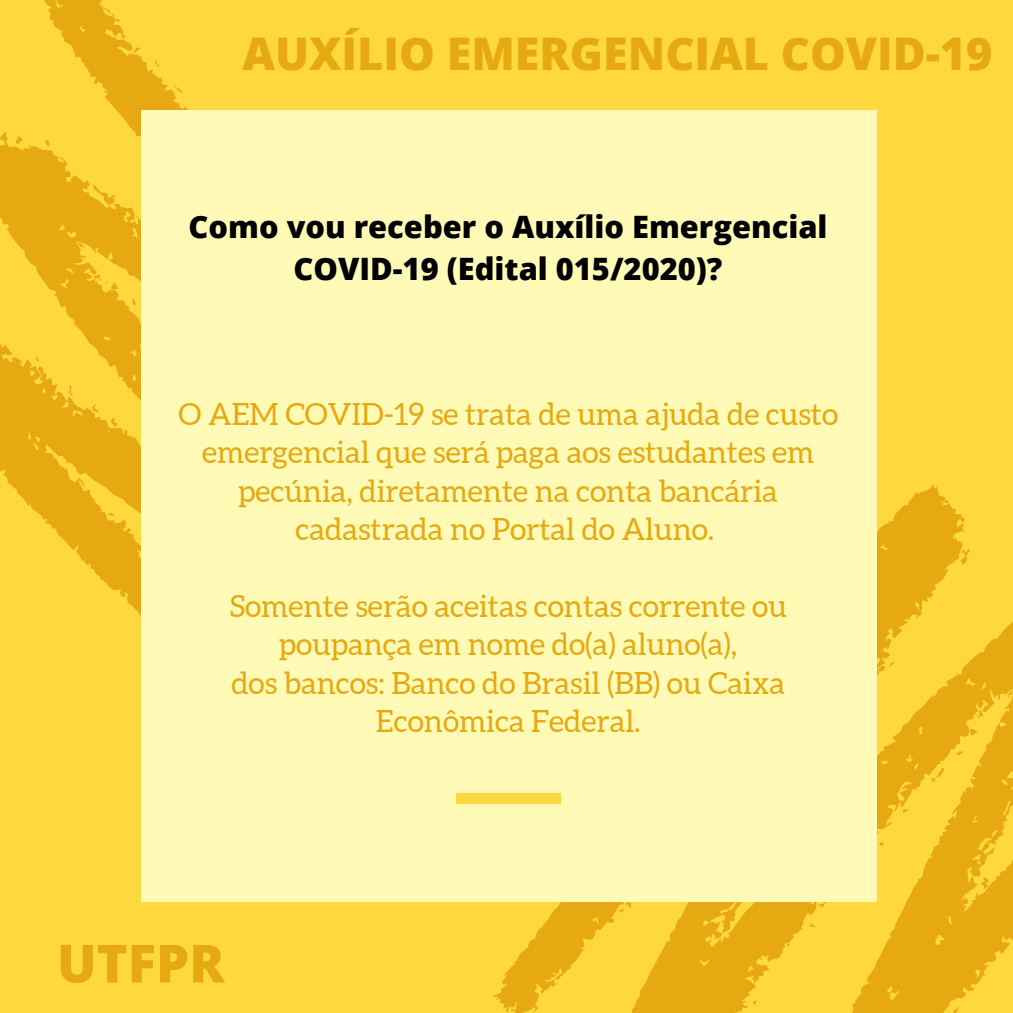
<style>
.page{position:relative;width:1013px;height:1013px;background:#fff}
.page>*{position:absolute;margin:0;border:0;box-sizing:border-box;transform-origin:0 0}
.t1{font:800 52.5px "Open Sans";color:#e6a911}
.t2{font:800 45px "Open Sans";color:#e6a911}
.t3{font:800 30.88px/42.4px "Open Sans";color:#000;text-align:center}
.t4{font:30.62px/38.4px "Aleo";color:#e6a911;text-align:center}
</style>
<div class="page">
<div style="left:0;top:0;width:1012px;height:1012px;background:#ffd840"></div>
<svg style="left:493px;top:394px;width:519px;height:618px"></svg>
<svg style="left:959px;top:546px;width:11px;height:19px"></svg>
<svg style="left:507px;top:998px;width:12px;height:12px"></svg>
<svg style="left:538px;top:971px;width:26px;height:22px"></svg>
<svg style="left:955px;top:748px;width:8px;height:8px"></svg>
<svg style="left:952px;top:1006px;width:8px;height:6px"></svg>
<svg style="left:930px;top:767px;width:16px;height:15px"></svg>
<svg style="left:876px;top:659px;width:19px;height:14px"></svg>
<svg style="left:970px;top:896px;width:8px;height:8px"></svg>
<svg style="left:878px;top:841px;width:6px;height:5px"></svg>
<svg style="left:959px;top:516px;width:6px;height:7px"></svg>
<svg style="left:752px;top:998px;width:6px;height:7px"></svg>
<svg style="left:618px;top:902px;width:18px;height:13px"></svg>
<svg style="left:808px;top:920px;width:8px;height:10px"></svg>
<svg style="left:901px;top:807px;width:7px;height:7px"></svg>
<svg style="left:815px;top:902px;width:32px;height:7px"></svg>
<svg style="left:967px;top:721px;width:15px;height:16px"></svg>
<svg style="left:976px;top:876px;width:15px;height:14px"></svg>
<svg style="left:977px;top:841px;width:13px;height:25px"></svg>
<svg style="left:941px;top:499px;width:8px;height:6px"></svg>
<svg style="left:0;top:0;width:188px;height:616px"></svg>
<svg style="left:91px;top:181px;width:27px;height:26px"></svg>
<svg style="left:47px;top:6px;width:10px;height:10px"></svg>
<svg style="left:0;top:131px;width:23px;height:14px"></svg>
<svg style="left:100px;top:81px;width:10px;height:10px"></svg>
<svg style="left:129px;top:298px;width:8px;height:9px"></svg>
<svg style="left:65px;top:384px;width:12px;height:13px"></svg>
<svg style="left:173px;top:83px;width:10px;height:11px"></svg>
<svg style="left:108px;top:511px;width:7px;height:8px"></svg>
<svg style="left:33px;top:356px;width:13px;height:19px"></svg>
<svg style="left:154px;top:60px;width:7px;height:7px"></svg>
<svg style="left:131px;top:39px;width:9px;height:15px"></svg>
<svg style="left:45px;top:140px;width:11px;height:8px"></svg>
<svg style="left:91px;top:404px;width:28px;height:27px"></svg>
<svg style="left:105px;top:276px;width:14px;height:16px"></svg>
<div style="left:141px;top:110px;width:735px;height:792px;background:#fffbb7"></div>
<div style="left:456px;top:793px;width:105px;height:11px;background:#ffd840"></div>
<h2 class="t2" style="left:242px;top:22px;width:751px">AUXÍLIO EMERGENCIAL COVID-19</h2>
<p class="t3" style="left:188px;top:204px;width:640px">Como vou receber o Auxílio Emergencial<br>COVID-19 (Edital 015/2020)?</p>
<p class="t4" style="left:178px;top:395px;width:661px">O AEM COVID-19 se trata de uma ajuda de custo emergencial que será paga aos estudantes em pecúnia, diretamente na conta bancária cadastrada no Portal do Aluno.</p>
<p class="t4" style="left:230px;top:586px;width:558px">Somente serão aceitas contas corrente ou poupança em nome do(a) aluno(a),<br>dos bancos: Banco do Brasil (BB) ou Caixa Econômica Federal.</p>
<h1 class="t1" style="left:57px;top:926px;width:169px">UTFPR</h1>
</div>
